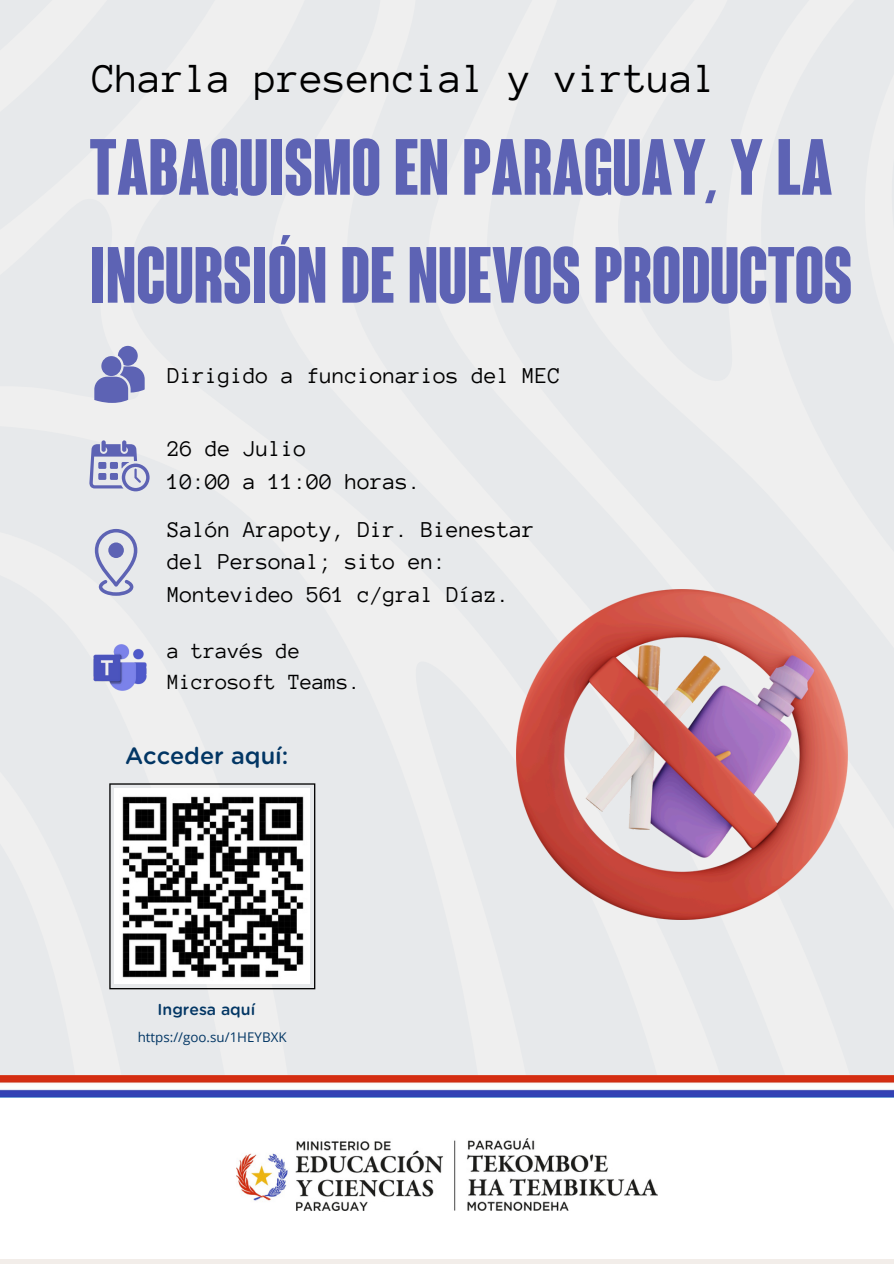
<style>
.page{position:relative;width:894px;height:1264px;background:#fff}
.page>*{position:absolute;margin:0;border:0;box-sizing:border-box;transform-origin:0 0}
.t1{font:700 condensed 77.25px/107.9px "Coluna";color:#5d63b4}
.t2{font:42.3px "Anonymous Pro";color:#000}
.t3{font:500 23.55px "Gotham Rounded";color:#023664}
.t4{font:23.25px/32.4px "Anonymous Pro";color:#000}
.t5{font:22.2px/30.9px "Anonymous Pro";color:#000}
.t6{font:500 15.75px "Gotham Rounded";color:#023664}
.t7{font:13.35px "Open Sans";color:#023664}
</style>
<div class="page">
<div style="left:0;top:0;width:893px;height:1098px;background:#e7e9eb"></div>
<img style="left:0;top:1075px;width:893px;height:22px">
<img style="left:236px;top:1138px;width:421px;height:72px">
<img style="left:517px;top:589px;width:330px;height:330px">
<svg style="left:109px;top:783px;width:206px;height:206px"></svg>
<img style="left:89px;top:633px;width:63px;height:69px">
<svg style="left:89px;top:440px;width:60px;height:51px;background:#afb2d4"></svg>
<svg style="left:94px;top:346px;width:51px;height:57px;background:#9296c9"></svg>
<svg style="left:95px;top:529px;width:42px;height:66px;background:#c2c5dc"></svg>
<div style="left:108px;top:542px;width:16px;height:16px;background:#5d63b4;border-radius:50%"></div>
<h3 class="t2" style="left:93px;top:57px;width:625px">Charla presencial y virtual</h3>
<p class="t1" style="left:89px;top:121px;width:764px">TABAQUISMO EN PARAGUAY, Y LA<br>INCURSIÓN DE NUEVOS PRODUCTOS</p>
<p class="t4" style="left:167px;top:359px;width:394px">Dirigido a funcionarios del MEC</p>
<h3 class="t4" style="left:167px;top:433px;width:255px">26 de Julio<br>10:00 a 11:00 horas.</h3>
<h3 class="t4" style="left:167px;top:513px;width:369px">Salón Arapoty, Dir. Bienestar del Personal; sito en:<br>Montevideo 561 c/gral Díaz.</h3>
<p class="t5" style="left:167px;top:635px;width:195px">a través de<br>Microsoft Teams.</p>
<p class="t3" style="left:125px;top:745px;width:165px">Acceder aquí:</p>
<h4 class="t6" style="left:157px;top:1002px;width:99px">Ingresa aquí</h4>
<p class="t7" style="left:138px;top:1027px;width:150px">https://goo.su/1HEYBXK</p>
</div>
